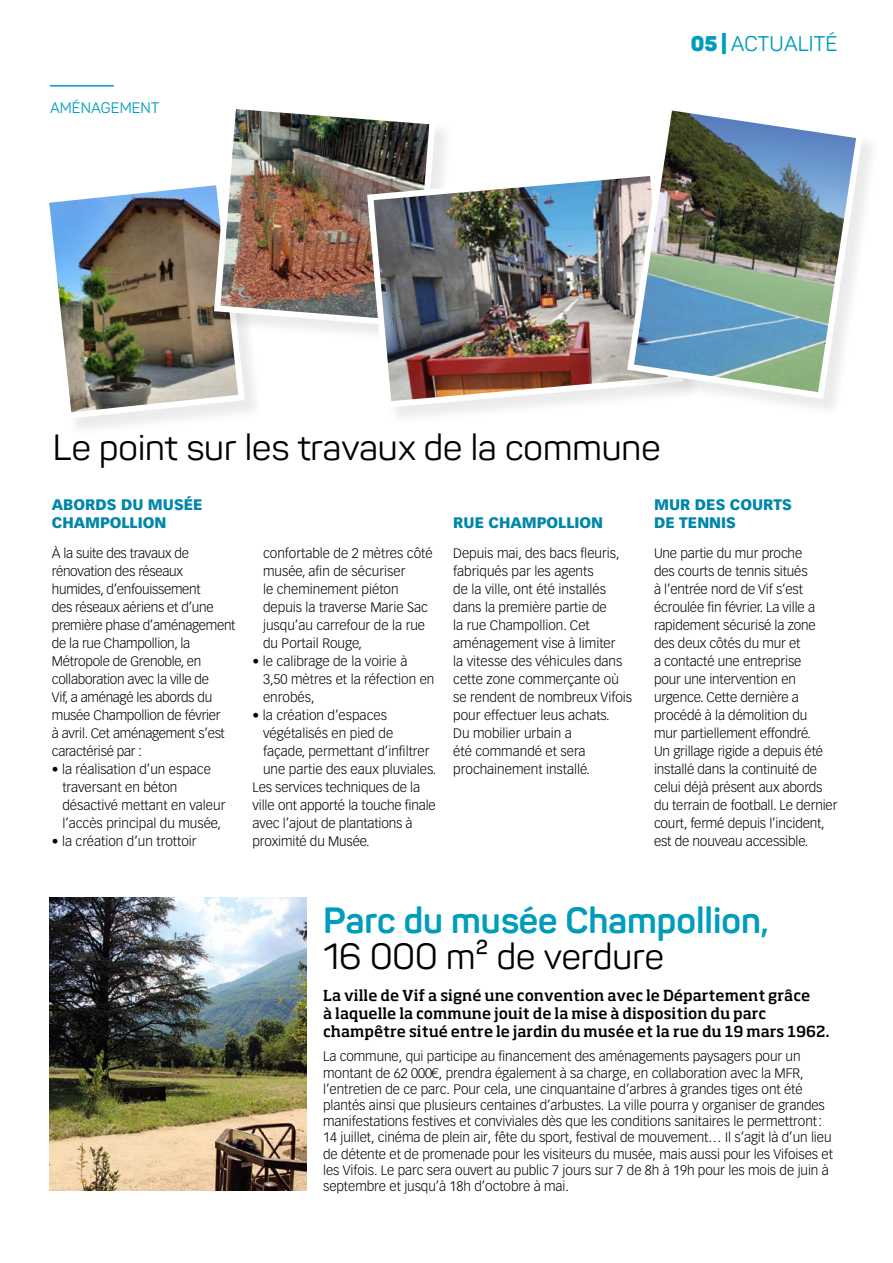
<style>
.page{position:relative;width:893px;height:1263px;background:#fff}
.page>*{position:absolute;margin:0;border:0;box-sizing:border-box;transform-origin:0 0}
.t1{font:36px "Panton";color:#000}
.t2{font:700 36px "Panton";color:#009cbc}
.t3{font:21px "Panton";letter-spacing:.01em;color:#009cbc}
.t4{font:500 15px/18px "Soho Std";color:#000}
.t5{font:900 15px/18px "Vectora LT Std";color:#0086aa}
.t6{font:15px "Panton";letter-spacing:.01em;color:#009cbc}
.t7{font:300 13.5px/18px "Vectora LT Std";letter-spacing:-.005em;color:#000}
.s1{font-weight:900}
</style>
<div class="page">
<div style="left:45px;top:181px;width:218px;height:257px;background:#000;opacity:.08"></div>
<img style="left:45px;top:181px;width:203px;height:241px">
<div style="left:217px;top:105px;width:237px;height:241px;background:#000;opacity:.08"></div>
<img style="left:211px;top:105px;width:228px;height:226px">
<img style="left:364px;top:165px;width:260px;height:246px">
<img style="left:624px;top:110px;width:242px;height:292px">
<hr style="left:50px;top:85px;width:64px;height:2px;background:#009cbc">
<img style="left:50px;top:898px;width:256px;height:293px">
<p class="t6" style="left:50px;top:99px;width:111px">AMÉNAGEMENT</p>
<h2 class="t3" style="left:691px;top:31px;width:148px"><span class="s1">05 |</span> ACTUALITÉ</h2>
<h1 class="t1" style="left:53px;top:425px;width:609px">Le point sur les travaux de la commune</h1>
<p class="t5" style="left:52px;top:496px;width:152px">ABORDS DU MUSÉE<br>CHAMPOLLION</p>
<p class="t7" style="left:52px;top:544px;width:185px">À la suite des travaux de rénovation des réseaux humides, d’enfouissement<br>des réseaux aériens et d’une première phase d’aménagement de la rue Champollion, la<br>Métropole de Grenoble, en collaboration avec la ville de<br>Vif, a aménagé les abords du musée Champollion de février<br>à avril. Cet aménagement s’est caractérisé par :</p>
<p class="t7" style="left:62px;top:760px;width:165px;text-indent:-11px">• la réalisation d’un espace traversant en béton désactivé mettant en valeur l’accès principal du musée,</p>
<p class="t7" style="left:52px;top:832px;width:146px">• la création d’un trottoir</p>
<p class="t7" style="left:263px;top:544px;width:171px">confortable de 2 mètres côté musée, afin de sécuriser<br>le cheminement piéton depuis la traverse Marie Sac jusqu’au carrefour de la rue du Portail Rouge,</p>
<p class="t7" style="left:263px;top:652px;width:173px;text-indent:-11px">• le calibrage de la voirie à<br>3,50 mètres et la réfection en enrobés,</p>
<p class="t7" style="left:253px;top:706px;width:136px">• la création d’espaces</p>
<p class="t7" style="left:263px;top:724px;width:132px">végétalisés en pied de</p>
<p class="t7" style="left:263px;top:742px;width:168px">façade, permettant d’infiltrer</p>
<p class="t7" style="left:263px;top:760px;width:175px">une partie des eaux pluviales.</p>
<p class="t7" style="left:253px;top:778px;width:169px">Les services techniques de la</p>
<p class="t7" style="left:253px;top:796px;width:185px">ville ont apporté la touche finale</p>
<p class="t7" style="left:253px;top:814px;width:162px">avec l’ajout de plantations à</p>
<p class="t7" style="left:253px;top:832px;width:119px">proximité du Musée.</p>
<p class="t5" style="left:453px;top:514px;width:151px">RUE CHAMPOLLION</p>
<p class="t7" style="left:453px;top:544px;width:180px">Depuis mai, des bacs fleuris, fabriqués par les agents<br>de la ville, ont été installés dans la première partie de<br>la rue Champollion. Cet aménagement vise à limiter<br>la vitesse des véhicules dans cette zone commerçante où se rendent de nombreux Vifois pour effectuer leus achats.<br>Du mobilier urbain a<br>été commandé et sera prochainement installé.</p>
<p class="t5" style="left:654px;top:496px;width:139px">MUR DES COURTS<br>DE TENNIS</p>
<p class="t7" style="left:654px;top:544px;width:185px">Une partie du mur proche<br>des courts de tennis situés<br>à l’entrée nord de Vif s’est écroulée fin février. La ville a rapidement sécurisé la zone des deux côtés du mur et<br>a contacté une entreprise<br>pour une intervention en urgence. Cette dernière a procédé à la démolition du<br>mur partiellement effondré.<br>Un grillage rigide a depuis été installé dans la continuité de celui déjà présent aux abords du terrain de football. Le dernier court, fermé depuis l’incident, est de nouveau accessible.</p>
<h1 class="t2" style="left:323px;top:898px;width:447px">Parc du musée Champollion,</h1>
<h1 class="t1" style="left:323px;top:934px;width:342px">16 000 m² de verdure</h1>
<p class="t4" style="left:323px;top:986px;width:508px">La ville de Vif a signé une convention avec le Département grâce<br>à laquelle la commune jouit de la mise à disposition du parc champêtre situé entre le jardin du musée et la rue du 19 mars 1962.</p>
<p class="t7" style="left:323px;top:1048px;width:511px;line-height:16.2px">La commune, qui participe au financement des aménagements paysagers pour un montant de 62 000€, prendra également à sa charge, en collaboration avec la MFR, l’entretien de ce parc. Pour cela, une cinquantaine d’arbres à grandes tiges ont été plantés ainsi que plusieurs centaines d’arbustes. La ville pourra y organiser de grandes manifestations festives et conviviales dès que les conditions sanitaires le permettront:<br>14 juillet, cinéma de plein air, fête du sport, festival de mouvement… Il s’agit là d’un lieu de détente et de promenade pour les visiteurs du musée, mais aussi pour les Vifoises et les Vifois. Le parc sera ouvert au public 7 jours sur 7 de 8h à 19h pour les mois de juin à septembre et jusqu’à 18h d’octobre à mai.</p>
</div>
